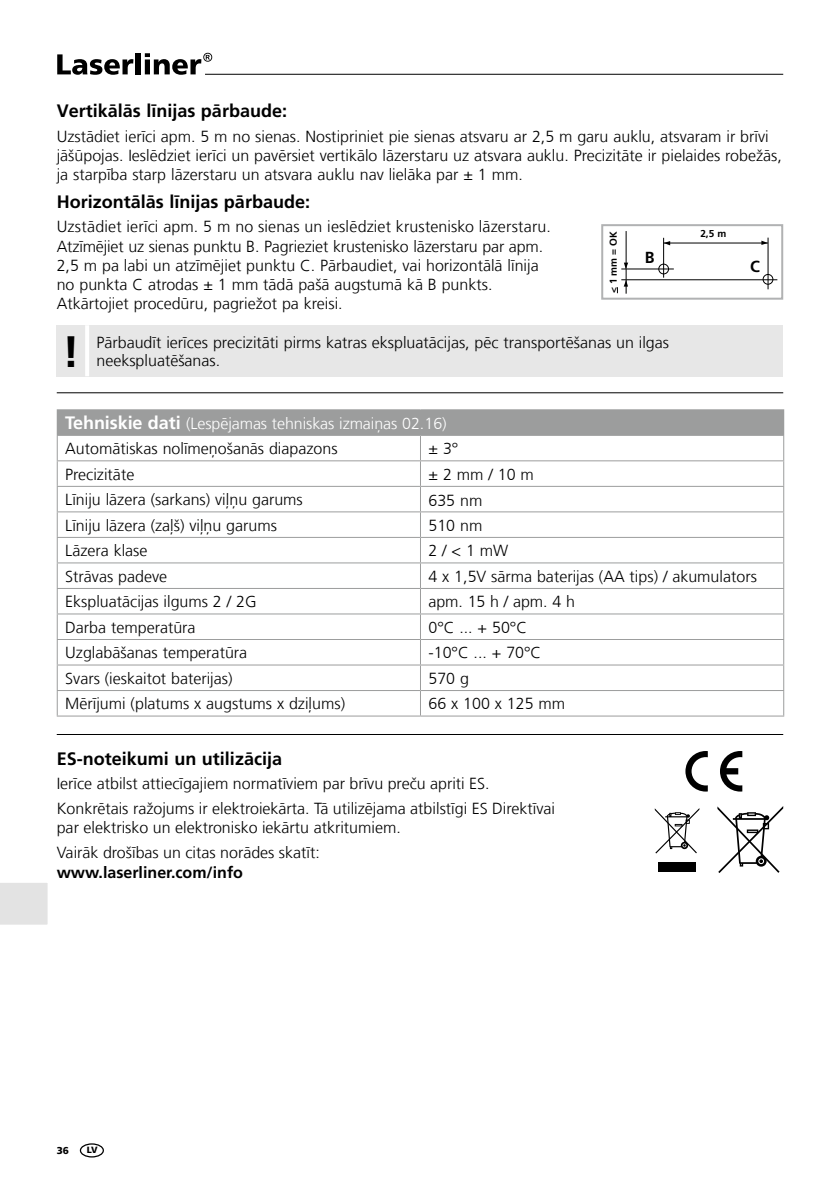
<style>
.page{position:relative;width:840px;height:1191px;background:#fff}
.page>*{position:absolute;margin:0;border:0;box-sizing:border-box;transform-origin:0 0}
.t1{font:700 44px "Frutiger LT Com";color:#000}
.t2{font:700 18px "Frutiger LT Com";color:#000}
.t3{font:300 16px/19.2px "Frutiger LT Com";color:#000}
.t4{font:300 16px/24.8px "Frutiger LT Com";color:#fff}
.t5{font:700 16px "Frutiger LT Com";color:#000}
.t6{font:700 10px "Frutiger LT Com";color:#000}
.t7{font:900 10px "Frutiger LT Com";color:#000}
.t8{font:900 9px "Frutiger LT Com";color:#000}
.s1{font-weight:700;font-size:18px}
.s2{color:#000}
</style>
<div class="page">
<svg style="left:57px;top:54px;width:76px;height:21px"></svg>
<div style="left:136px;top:53px;width:5px;height:21px;background:#000"></div>
<svg style="left:145px;top:53px;width:67px;height:22px"></svg>
<hr style="left:205px;top:74px;width:577px;height:1px;background:#000">
<hr style="left:57px;top:392px;width:725px;height:1px;background:#000">
<div style="left:601px;top:224px;width:181px;height:76px;background:#fff;border:2px solid #b1b2b3"></div>
<div style="left:658px;top:264px;width:10px;height:10px;border:1px solid #000;border-radius:50%"></div>
<hr style="left:662px;top:238px;width:1px;height:40px;background:#000">
<hr style="left:621px;top:268px;width:52px;height:1px;background:#000">
<hr style="left:663px;top:242px;width:104px;height:1px;background:#000">
<hr style="left:625px;top:231px;width:1px;height:38px;background:#000">
<hr style="left:767px;top:238px;width:1px;height:51px;background:#000">
<hr style="left:621px;top:279px;width:156px;height:1px;background:#000">
<div style="left:762px;top:274px;width:11px;height:11px;border:1px solid #000;border-radius:50%"></div>
<svg style="left:623px;top:263px;width:5px;height:31px"></svg>
<svg style="left:761px;top:241px;width:6px;height:4px"></svg>
<svg style="left:663px;top:241px;width:6px;height:4px"></svg>
<hr style="left:57px;top:734px;width:725px;height:1px;background:#000">
<div style="left:658px;top:862px;width:37px;height:9px;background:#000"></div>
<svg style="left:654px;top:808px;width:45px;height:45px"></svg>
<svg style="left:717px;top:806px;width:65px;height:67px"></svg>
<svg style="left:720px;top:751px;width:22px;height:40px"></svg>
<svg style="left:685px;top:751px;width:22px;height:40px"></svg>
<div style="left:57px;top:325px;width:725px;height:51px;background:#e7e7e7"></div>
<hr style="left:85px;top:325px;width:4px;height:51px;background:#fff">
<div style="left:57px;top:410px;width:726px;height:25px;background:#9c9d9d"></div>
<svg style="left:58px;top:461px;width:724px;height:205px"></svg>
<hr style="left:57px;top:409px;width:363px;height:1px;background:#9c9d9d">
<hr style="left:420px;top:409px;width:363px;height:1px;background:#9c9d9d">
<hr style="left:57px;top:435px;width:363px;height:1px;background:#9c9d9d">
<hr style="left:57px;top:460px;width:363px;height:1px;background:#9c9d9d">
<hr style="left:420px;top:435px;width:363px;height:1px;background:#9c9d9d">
<hr style="left:420px;top:460px;width:363px;height:1px;background:#9c9d9d">
<hr style="left:57px;top:486px;width:363px;height:1px;background:#9c9d9d">
<hr style="left:420px;top:486px;width:363px;height:1px;background:#9c9d9d">
<hr style="left:57px;top:511px;width:363px;height:1px;background:#9c9d9d">
<hr style="left:57px;top:537px;width:363px;height:1px;background:#9c9d9d">
<hr style="left:420px;top:511px;width:363px;height:1px;background:#9c9d9d">
<hr style="left:420px;top:537px;width:363px;height:1px;background:#9c9d9d">
<hr style="left:57px;top:562px;width:363px;height:1px;background:#9c9d9d">
<hr style="left:420px;top:562px;width:363px;height:1px;background:#9c9d9d">
<hr style="left:57px;top:588px;width:363px;height:1px;background:#9c9d9d">
<hr style="left:420px;top:588px;width:363px;height:1px;background:#9c9d9d">
<hr style="left:57px;top:613px;width:363px;height:1px;background:#9c9d9d">
<hr style="left:57px;top:639px;width:363px;height:1px;background:#9c9d9d">
<hr style="left:57px;top:664px;width:363px;height:1px;background:#9c9d9d">
<hr style="left:420px;top:613px;width:363px;height:1px;background:#9c9d9d">
<hr style="left:420px;top:639px;width:363px;height:1px;background:#9c9d9d">
<hr style="left:420px;top:664px;width:363px;height:1px;background:#9c9d9d">
<svg style="left:57px;top:436px;width:1px;height:279px"></svg>
<hr style="left:57px;top:690px;width:363px;height:1px;background:#9c9d9d">
<hr style="left:420px;top:690px;width:363px;height:1px;background:#9c9d9d">
<svg style="left:420px;top:436px;width:1px;height:279px"></svg>
<svg style="left:782px;top:435px;width:1px;height:231px"></svg>
<hr style="left:57px;top:715px;width:363px;height:1px;background:#9c9d9d">
<hr style="left:420px;top:715px;width:363px;height:1px;background:#9c9d9d">
<div style="left:0;top:883px;width:48px;height:42px;background:#e3e3e3"></div>
<div style="left:80px;top:1143px;width:24px;height:14px;border:1px solid #000;border-radius:50%"></div>
<p class="t2" style="left:57px;top:100px;width:232px">Vertikālās līnijas pārbaude:</p>
<p class="t3" style="left:57px;top:127px;width:726px">Uzstādiet ierīci apm. 5 m no sienas. Nostipriniet pie sienas atsvaru ar 2,5 m garu auklu, atsvaram ir brīvi jāšūpojas. Ieslēdziet ierīci un pavērsiet vertikālo lāzerstaru uz atsvara auklu. Precizitāte ir pielaides robežās, ja starpība starp lāzerstaru un atsvara auklu nav lielāka par ± 1 mm.</p>
<p class="t2" style="left:57px;top:191px;width:255px">Horizontālās līnijas pārbaude:</p>
<p class="t3" style="left:57px;top:217px;width:495px">Uzstādiet ierīci apm. 5 m no sienas un ieslēdziet krustenisko lāzerstaru.<br>Atzīmējiet uz sienas punktu B. Pagrieziet krustenisko lāzerstaru par apm.<br>2,5 m pa labi un atzīmējiet punktu C. Pārbaudiet, vai horizontālā līnija no punkta C atrodas ± 1 mm tādā pašā augstumā kā B punkts.<br>Atkārtojiet procedūru, pagriežot pa kreisi.</p>
<p class="t6" style="left:700px;top:228px;width:27px">2,5 m</p>
<p class="t6" style="left:607px;top:293px;width:64px;rotate:-90deg">&lt; 1 mm = OK</p>
<p class="t5" style="left:644px;top:248px;width:11px">B</p>
<p class="t5" style="left:749px;top:257px;width:11px">C</p>
<h1 class="t1" style="left:62px;top:326px;width:19px">!</h1>
<p class="t3" style="left:96px;top:333px;width:573px">Pārbaudīt ierīces precizitāti pirms katras ekspluatācijas, pēc transportēšanas un ilgas</p>
<p class="t3" style="left:96px;top:351px;width:125px">neekspluatēšanas.</p>
<p class="t4" style="left:65px;top:411px;width:383px"><span class="s1">Tehniskie dati</span> (Lespējamas tehniskas izmaiņas 02.16)<br><span class="s2">Automātiskas nolīmeņošanās diapazons</span></p>
<p class="t3" style="left:428px;top:439px;width:31px">± 3°</p>
<p class="t3" style="left:65px;top:464px;width:71px">Precizitāte</p>
<p class="t3" style="left:428px;top:464px;width:107px">± 2 mm / 10 m</p>
<p class="t3" style="left:65px;top:490px;width:239px">Līniju lāzera (sarkans) viļņu garums</p>
<p class="t3" style="left:428px;top:491px;width:55px">635 nm</p>
<p class="t3" style="left:65px;top:515px;width:213px">Līniju lāzera (zaļš) viļņu garums</p>
<p class="t3" style="left:428px;top:515px;width:55px">510 nm</p>
<p class="t3" style="left:65px;top:541px;width:84px">Lāzera klase</p>
<p class="t3" style="left:428px;top:541px;width:81px">2 / &lt; 1 mW</p>
<p class="t3" style="left:65px;top:567px;width:103px">Strāvas padeve</p>
<p class="t3" style="left:428px;top:566px;width:330px">4 x 1,5V sārma baterijas (AA tips) / akumulators</p>
<p class="t3" style="left:65px;top:592px;width:193px">Ekspluatācijas ilgums 2 / 2G</p>
<p class="t3" style="left:428px;top:592px;width:148px">apm. 15 h / apm. 4 h</p>
<p class="t3" style="left:65px;top:617px;width:132px">Darba temperatūra</p>
<p class="t3" style="left:428px;top:617px;width:100px">0°C ... + 50°C</p>
<p class="t3" style="left:65px;top:643px;width:183px">Uzglabāšanas temperatūra</p>
<p class="t3" style="left:428px;top:643px;width:114px">-10°C ... + 70°C</p>
<p class="t3" style="left:65px;top:668px;width:169px">Svars (ieskaitot baterijas)</p>
<p class="t3" style="left:428px;top:668px;width:42px">570 g</p>
<p class="t3" style="left:65px;top:694px;width:281px">Mērījumi (platums x augstums x dziļums)</p>
<p class="t3" style="left:428px;top:694px;width:138px">66 x 100 x 125 mm</p>
<p class="t2" style="left:57px;top:747px;width:227px">ES-noteikumi un utilizācija</p>
<p class="t3" style="left:57px;top:771px;width:499px;line-height:24.8px">Ierīce atbilst attiecīgajiem normatīviem par brīvu preču apriti ES.<br>Konkrētais ražojums ir elektroiekārta. Tā utilizējama atbilstīgi ES Direktīvai</p>
<p class="t3" style="left:57px;top:815px;width:345px;line-height:24.8px">par elektrisko un elektronisko iekārtu atkritumiem.<br>Vairāk drošības un citas norādes skatīt:</p>
<p class="t5" style="left:57px;top:862px;width:188px">www.laserliner.com/info</p>
<p class="t7" style="left:57px;top:1144px;width:14px">36</p>
<p class="t8" style="left:87px;top:1144px;width:12px">LV</p>
</div>
